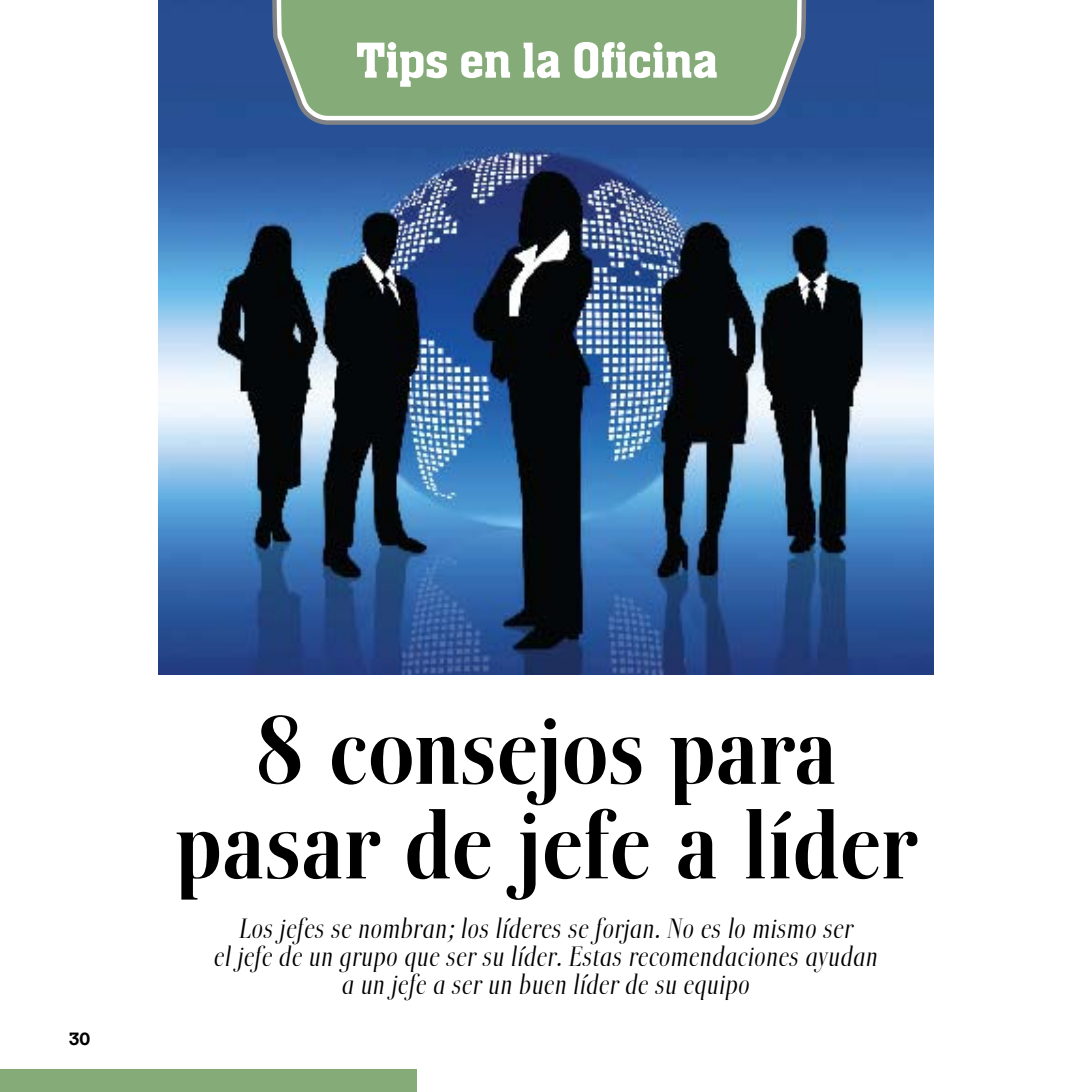
<style>
.page{position:relative;width:1092px;height:1092px;background:#fff}
.page>*{position:absolute;margin:0;border:0;box-sizing:border-box;transform-origin:0 0}
.t1{font:600 94.5px/94.5px "Boberia LL";color:#000;text-align:center}
.t2{font:52.5px "Aachen Medium Plain";color:#fff}
.t3{font:italic 300 28px/28px "Boberia LL";color:#000;text-align:center}
.t4{font:700 17.5px "Calvert";color:#000}
</style>
<div class="page">
<img style="left:159px;top:0;width:774px;height:674px">
<div style="left:0;top:1069px;width:416px;height:22px;background:#85ac78"></div>
<svg style="left:272px;top:0;width:534px;height:125px;background:#66758e"></svg>
<svg style="left:276px;top:0;width:525px;height:120px"></svg>
<div style="left:281px;top:0;width:516px;height:116px;background:#85ac78"></div>
<h2 class="t2" style="left:356px;top:32px;width:363px">Tips en la Oficina</h2>
<p class="t4" style="left:69px;top:1028px;width:23px">30</p>
<h1 class="t1" style="left:175px;top:705px;width:742px">8 consejos para pasar de jefe a líder</h1>
<p class="t3" style="left:214px;top:914px;width:665px">Los jefes se nombran; los líderes se forjan. No es lo mismo ser<br>el jefe de un grupo que ser su líder. Estas recomendaciones ayudan a un jefe a ser un buen líder de su equipo</p>
</div>
